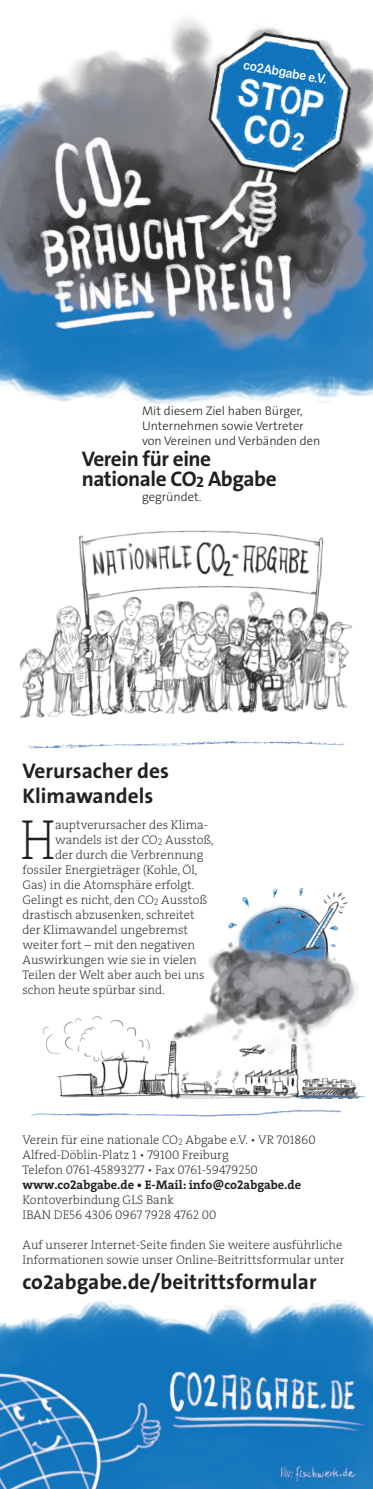
<style>
.page{position:relative;width:373px;height:1489px;background:#fff}
.page>*{position:absolute;margin:0;border:0;box-sizing:border-box;transform-origin:0 0}
.t1{font:57px "The Serif LP2 Ex Lig";color:#231f20;scale:.8 1}
.t2{font:21.25px/25.5px "The Sans W7 Bld";color:#231f20}
.t3{font:21.25px/20.5px "The Sans W7 Bld";letter-spacing:-.02em;color:#231f20}
.t4{font:12.75px "Arial Rounded MT Bold";color:#fff;scale:.9 1}
.t5{font:12.5px/15px "The Serif LP2 Ex Lig";color:#231f20}
.t6{font:12.5px/15px "The Sans W3 Lig";color:#231f20}
.t7{font:12.5px "The Serif LP7 Bld";color:#231f20}
.s1{font-size:16px}
</style>
<div class="page">
<img style="left:0;top:18px;width:372px;height:386px">
<img style="left:19px;top:530px;width:334px;height:188px">
<img style="left:42px;top:887px;width:323px;height:211px">
<img style="left:0;top:1299px;width:372px;height:189px">
<img style="left:29px;top:741px;width:315px;height:8px">
<img style="left:30px;top:1098px;width:329px;height:19px">
<img style="left:192px;top:18px;width:177px;height:176px">
<p class="t4" style="left:244px;top:57px;width:96px;rotate:10deg">co2Abgabe e.V.</p>
<p class="t6" style="left:142px;top:403px;width:179px">Mit diesem Ziel haben Bürger,<br>Unternehmen sowie Vertreter von Vereinen und Verbänden den</p>
<h2 class="t3" style="left:81px;top:448px;width:196px">Verein für eine nationale CO<span class="s1">2</span> Abgabe</h2>
<p class="t6" style="left:142px;top:489px;width:61px">gegründet.</p>
<h2 class="t2" style="left:22px;top:758px;width:148px">Verursacher des<br>Klimawandels</h2>
<h1 class="t1" style="left:21px;top:803px;width:44px">H</h1>
<p class="t5" style="left:55px;top:817px;width:154px">auptverursacher des Klima-</p>
<p class="t5" style="left:55px;top:832px;width:160px">wandels ist der CO<sub>2</sub> Ausstoß,</p>
<p class="t5" style="left:55px;top:847px;width:149px">der durch die Verbrennung</p>
<p class="t5" style="left:22px;top:862px;width:176px">fossiler Energieträger (Kohle, Öl,</p>
<p class="t5" style="left:22px;top:877px;width:173px">Gas) in die Atomsphäre erfolgt.</p>
<p class="t5" style="left:22px;top:892px;width:186px">Gelingt es nicht, den CO<sub>2</sub> Ausstoß</p>
<p class="t5" style="left:22px;top:907px;width:173px">drastisch abzusenken, schreitet</p>
<p class="t5" style="left:22px;top:922px;width:167px">der Klimawandel ungebremst</p>
<p class="t5" style="left:22px;top:937px;width:174px">weiter fort – mit den negativen</p>
<p class="t5" style="left:22px;top:952px;width:175px">Auswirkungen wie sie in vielen</p>
<p class="t5" style="left:22px;top:967px;width:183px">Teilen der Welt aber auch bei uns</p>
<p class="t5" style="left:22px;top:982px;width:144px">schon heute spürbar sind.</p>
<p class="t5" style="left:22px;top:1132px;width:294px">Verein für eine nationale CO<sub>2</sub> Abgabe e.V. • VR 701860<br>Alfred-Döblin-Platz 1 • 79100 Freiburg<br>Telefon 0761-45893277 • Fax 0761-59479250</p>
<p class="t7" style="left:22px;top:1176px;width:279px">www.co2abgabe.de • E-Mail: info@co2abgabe.de</p>
<p class="t5" style="left:22px;top:1192px;width:195px">Kontoverbindung GLS Bank<br>IBAN DE56 4306 0967 7928 4762 00</p>
<p class="t5" style="left:22px;top:1237px;width:323px">Auf unserer Internet-Seite finden Sie weitere ausführliche<br>Informationen sowie unser Online-Beitrittsformular unter</p>
<h2 class="t2" style="left:22px;top:1269px;width:295px">co2abgabe.de/beitrittsformular</h2>
</div>
